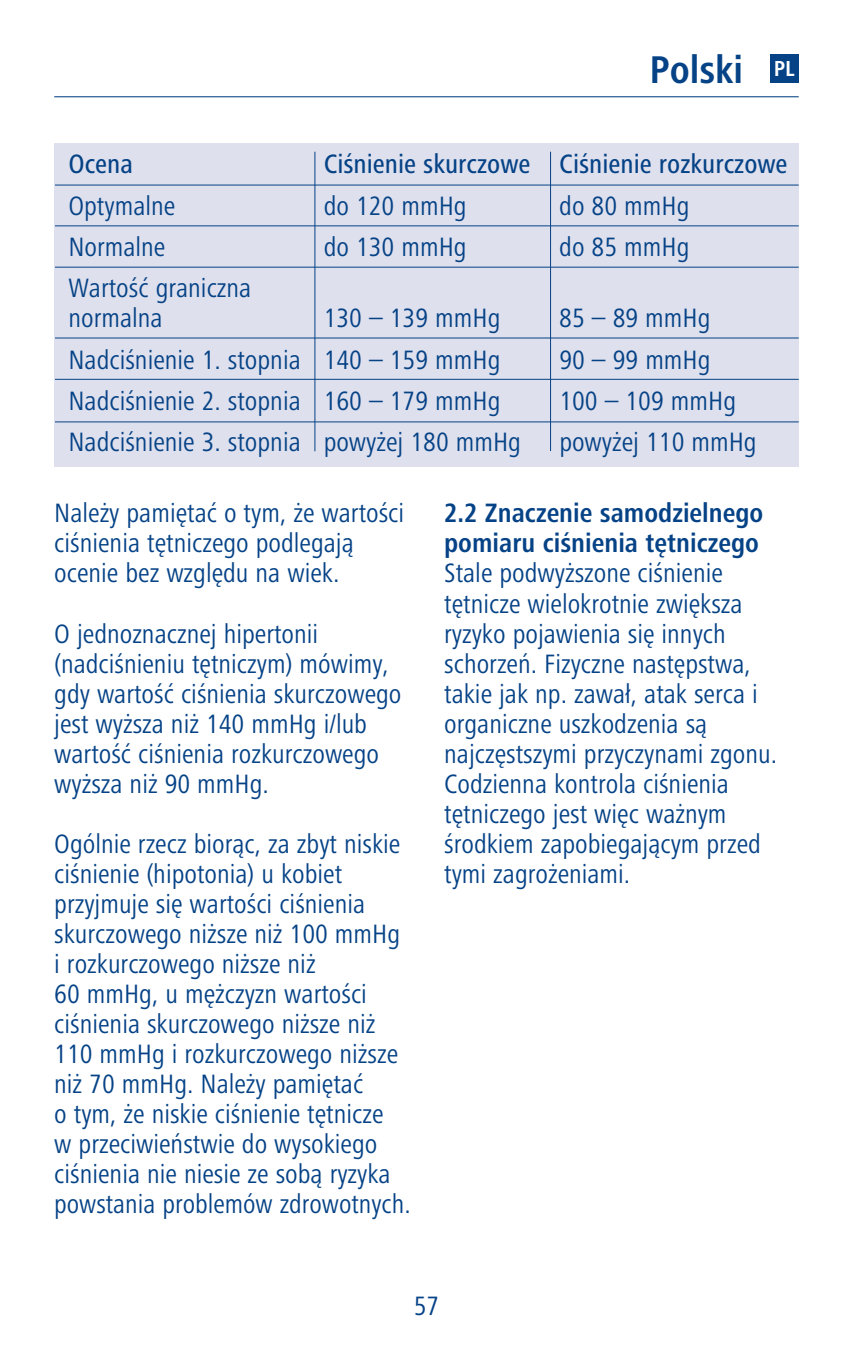
<style>
.page{position:relative;width:849px;height:1345px;background:#fff}
.page>*{position:absolute;margin:0;border:0;box-sizing:border-box;transform-origin:0 0}
.t1{font:700 condensed 40px "Frutiger Next LTW1 G";color:#054286}
.t2{font:condensed 27.5px/30px "Frutiger Next LTW1 G";color:#054286}
.t3{font:700 condensed 27.5px/30px "Frutiger Next LTW1 G";color:#054286}
.t4{font:500 condensed 27.5px "Frutiger Next LTW1 G";color:#054286}
.t5{font:700 condensed 22.5px "Frutiger Next LTW1 G";color:#fff}
</style>
<div class="page">
<hr style="left:54px;top:96px;width:744px;height:1px;background:#054286">
<div style="left:770px;top:54px;width:28px;height:29px;background:#054286"></div>
<div style="left:54px;top:143px;width:744px;height:323px;background:#dee0ed"></div>
<hr style="left:55px;top:185px;width:743px;height:1px;background:#054286">
<hr style="left:55px;top:225px;width:743px;height:1px;background:#054286">
<hr style="left:55px;top:267px;width:743px;height:1px;background:#054286">
<hr style="left:55px;top:337px;width:743px;height:1px;background:#054286">
<hr style="left:55px;top:379px;width:743px;height:1px;background:#054286">
<hr style="left:55px;top:421px;width:743px;height:1px;background:#054286">
<hr style="left:314px;top:152px;width:1px;height:299px;background:#054286">
<hr style="left:550px;top:152px;width:1px;height:299px;background:#054286">
<h1 class="t1" style="left:649px;top:54px;width:95px">Polski</h1>
<p class="t5" style="left:774px;top:60px;width:22px">PL</p>
<p class="t4" style="left:68px;top:153px;width:66px">Ocena</p>
<p class="t4" style="left:324px;top:153px;width:465px">Ciśnienie skurczowe Ciśnienie rozkurczowe</p>
<p class="t2" style="left:68px;top:193px;width:108px">Optymalne</p>
<p class="t2" style="left:324px;top:193px;width:144px">do 120 mmHg</p>
<p class="t2" style="left:559px;top:193px;width:132px">do 80 mmHg</p>
<p class="t2" style="left:68px;top:234px;width:98px">Normalne</p>
<p class="t2" style="left:324px;top:234px;width:144px">do 130 mmHg</p>
<p class="t2" style="left:559px;top:234px;width:132px">do 85 mmHg</p>
<p class="t2" style="left:68px;top:275px;width:184px">Wartość graniczna normalna</p>
<p class="t2" style="left:324px;top:305px;width:178px">130 – 139 mmHg</p>
<p class="t2" style="left:559px;top:305px;width:153px">85 – 89 mmHg</p>
<p class="t2" style="left:68px;top:346px;width:433px">Nadciśnienie 1. stopnia 140 – 159 mmHg</p>
<p class="t2" style="left:559px;top:346px;width:153px">90 – 99 mmHg</p>
<p class="t2" style="left:68px;top:388px;width:433px">Nadciśnienie 2. stopnia 160 – 179 mmHg</p>
<p class="t2" style="left:559px;top:388px;width:178px">100 – 109 mmHg</p>
<p class="t2" style="left:68px;top:429px;width:454px">Nadciśnienie 3. stopnia powyżej 180 mmHg</p>
<p class="t2" style="left:559px;top:429px;width:199px">powyżej 110 mmHg</p>
<p class="t2" style="left:54px;top:500px;width:351px">Należy pamiętać o tym, że wartości ciśnienia tętniczego podlegają ocenie bez względu na wiek.</p>
<p class="t2" style="left:54px;top:620px;width:349px">O jednoznacznej hipertonii (nadciśnieniu tętniczym) mówimy, gdy wartość ciśnienia skurczowego jest wyższa niż 140 mmHg i/lub wartość ciśnienia rozkurczowego wyższa niż 90 mmHg.</p>
<p class="t2" style="left:54px;top:830px;width:358px">Ogólnie rzecz biorąc, za zbyt niskie ciśnienie (hipotonia) u kobiet przyjmuje się wartości ciśnienia skurczowego niższe niż 100 mmHg i rozkurczowego niższe niż<br>60 mmHg, u mężczyzn wartości ciśnienia skurczowego niższe niż<br>110 mmHg i rozkurczowego niższe niż 70 mmHg. Należy pamiętać<br>o tym, że niskie ciśnienie tętnicze<br>w przeciwieństwie do wysokiego ciśnienia nie niesie ze sobą ryzyka powstania problemów zdrowotnych.</p>
<p class="t3" style="left:444px;top:500px;width:320px">2.2 Znaczenie samodzielnego pomiaru ciśnienia tętniczego</p>
<p class="t2" style="left:444px;top:560px;width:334px">Stale podwyższone ciśnienie tętnicze wielokrotnie zwiększa ryzyko pojawienia się innych schorzeń. Fizyczne następstwa, takie jak np. zawał, atak serca i organiczne uszkodzenia są najczęstszymi przyczynami zgonu.<br>Codzienna kontrola ciśnienia tętniczego jest więc ważnym środkiem zapobiegającym przed tymi zagrożeniami.</p>
<p class="t2" style="left:413px;top:1292px;width:27px">57</p>
</div>
